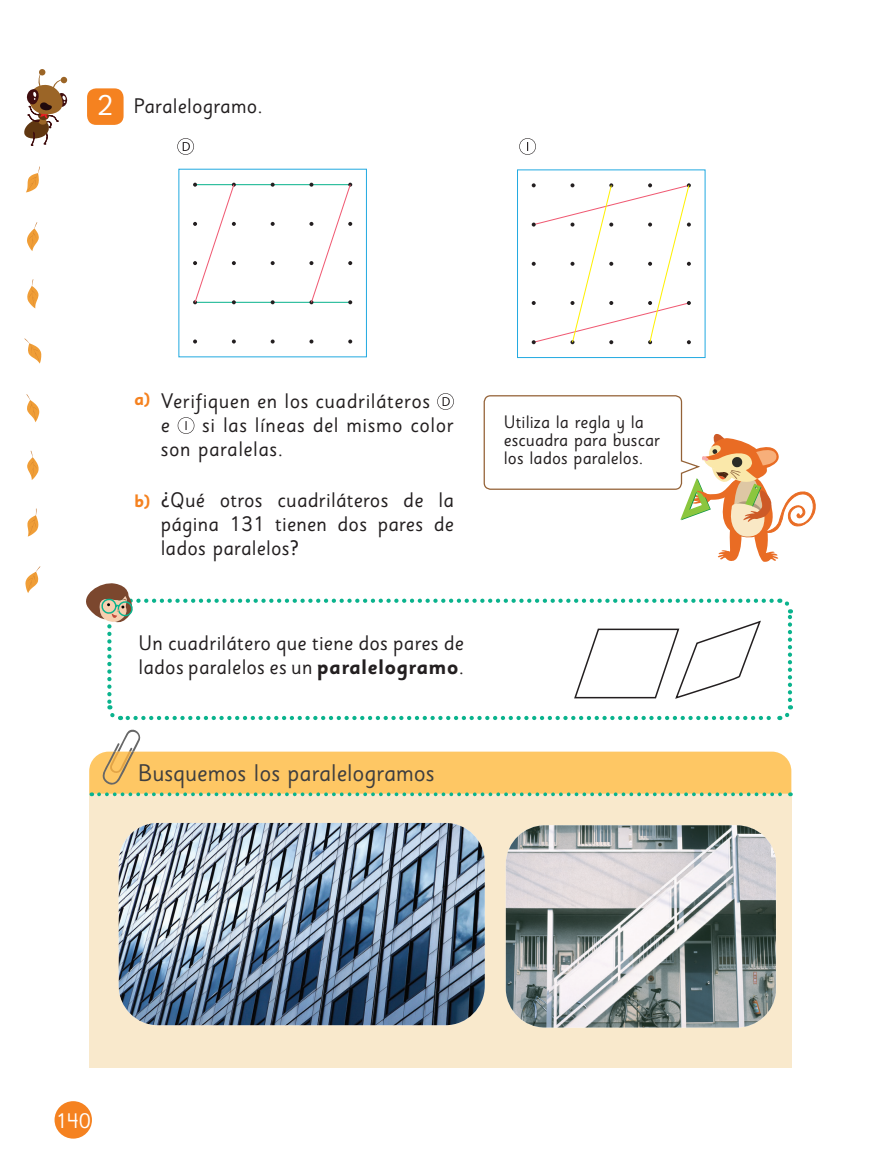
<style>
.page{position:relative;width:893px;height:1170px;background:#fff}
.page>*{position:absolute;margin:0;border:0;box-sizing:border-box;transform-origin:0 0}
.Número_cuadrado{font:28.5px "Sassoon Sans Std";color:#fff}
.t1{font:24px "Sassoon Sans Std";color:#3e3e3f}
.TEXTO{font:21px/24px "Sassoon Sans Std";letter-spacing:.01em;color:#231f20}
.t2{font:21px "Sassoon Sans Std";color:#fff}
.ふきだし{font:18px/18px "Sassoon Sans Std";letter-spacing:.005em;color:#231f20}
.t3{font:700 18px "Sassoon Sans Std";color:#f58220}
.s1{font-weight:700}
</style>
<div class="page">
<div style="left:55px;top:1100px;width:37px;height:38px;background:#f58220;border-radius:50%"></div>
<div style="left:87px;top:88px;width:37px;height:37px;background:#f58220;border-radius:9px"></div>
<svg style="left:193px;top:339px;width:4px;height:4px"></svg>
<svg style="left:232px;top:339px;width:4px;height:4px"></svg>
<svg style="left:271px;top:339px;width:4px;height:4px"></svg>
<svg style="left:309px;top:339px;width:4px;height:4px"></svg>
<svg style="left:348px;top:339px;width:4px;height:4px"></svg>
<svg style="left:177px;top:138px;width:17px;height:17px"></svg>
<div style="left:517px;top:169px;width:188px;height:189px;border:1px solid #24aae1"></div>
<svg style="left:519px;top:138px;width:17px;height:17px"></svg>
<svg style="left:437px;top:393px;width:17px;height:17px"></svg>
<svg style="left:178px;top:417px;width:16px;height:17px"></svg>
<div style="left:89px;top:793px;width:702px;height:274px;background:#f9e9cc"></div>
<img style="left:506px;top:825px;width:270px;height:202px">
<img style="left:119px;top:822px;width:366px;height:202px">
<svg style="left:193px;top:183px;width:159px;height:121px"></svg>
<svg style="left:532px;top:183px;width:159px;height:161px"></svg>
<svg style="left:483px;top:395px;width:333px;height:167px"></svg>
<svg style="left:26px;top:166px;width:14px;height:26px"></svg>
<svg style="left:24px;top:338px;width:17px;height:25px"></svg>
<svg style="left:26px;top:394px;width:13px;height:28px"></svg>
<svg style="left:27px;top:450px;width:12px;height:30px"></svg>
<svg style="left:27px;top:508px;width:12px;height:28px"></svg>
<svg style="left:27px;top:222px;width:12px;height:29px"></svg>
<svg style="left:27px;top:279px;width:12px;height:29px"></svg>
<svg style="left:25px;top:566px;width:15px;height:27px"></svg>
<svg style="left:24px;top:69px;width:44px;height:77px"></svg>
<svg style="left:86px;top:583px;width:707px;height:213px"></svg>
<p class="Número_cuadrado" style="left:98px;top:88px;width:17px">2</p>
<p class="TEXTO" style="left:134px;top:94px;width:130px">Paralelogramo.</p>
<p class="t3" style="left:134px;top:388px;width:18px">a)</p>
<p class="TEXTO" style="left:161px;top:389px;width:271px">Verifiquen en los cuadriláteros e</p>
<p class="TEXTO" style="left:161px;top:413px;width:295px;text-indent:41px">si las líneas del mismo color son paralelas.</p>
<p class="t3" style="left:134px;top:490px;width:18px">b)</p>
<p class="TEXTO" style="left:161px;top:488px;width:295px;text-align:justify">¿Qué otros cuadriláteros de la página 131 tienen dos pares de lados paralelos?</p>
<p class="TEXTO" style="left:138px;top:631px;width:327px">Un cuadrilátero que tiene dos pares de lados paralelos es un <span class="s1">paralelogramo</span>.</p>
<p class="t1" style="left:138px;top:758px;width:298px">Busquemos los paralelogramos</p>
<p class="ふきだし" style="left:504px;top:412px;width:158px">Utiliza la regla y la escuadra para buscar los lados paralelos.</p>
<p class="t2" style="left:56px;top:1107px;width:36px">140</p>
</div>
